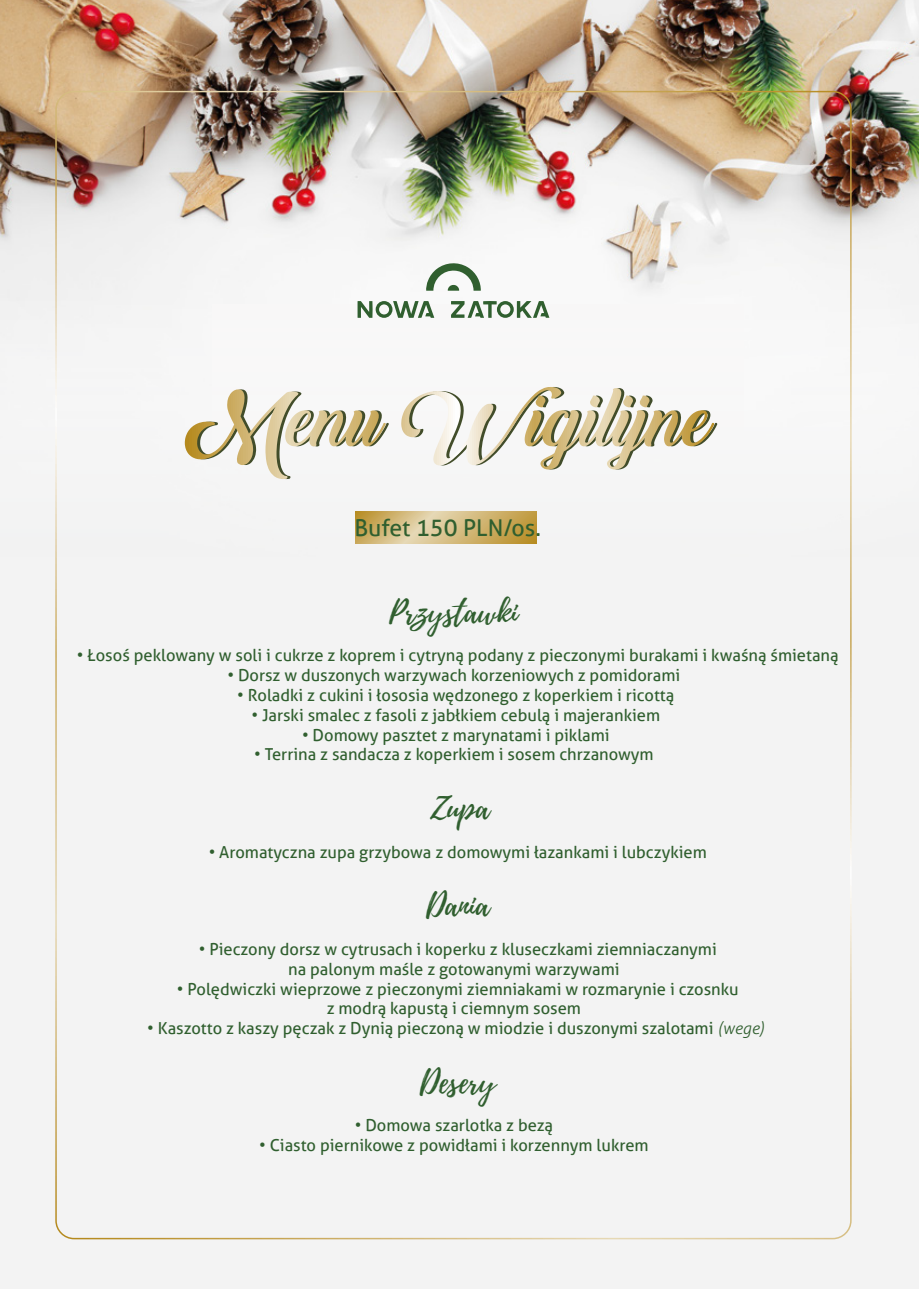
<style>
.page{position:relative;width:919px;height:1289px;background:#fff}
.page>*{position:absolute;margin:0;border:0;box-sizing:border-box;transform-origin:0 0}
.t1{font:31.5px "Playlist Script";color:#305f2f}
.t2{font:23.1px "Aller";color:#305f2f}
.t3{font:16.5px/19.8px "Aller";color:#305f2f;text-align:center}
.s1{font-weight:300;font-style:italic}
</style>
<div class="page">
<img style="left:0;top:0;width:918px;height:284px">
<div style="left:0;top:284px;width:918px;height:1004px;background:#f3f3f3"></div>
<svg style="left:188px;top:387px;width:529px;height:92px"></svg>
<svg style="left:401px;top:387px;width:149px;height:78px"></svg>
<svg style="left:357px;top:301px;width:77px;height:17px"></svg>
<svg style="left:451px;top:301px;width:98px;height:17px"></svg>
<svg style="left:425px;top:261px;width:56px;height:30px"></svg>
<svg style="left:355px;top:511px;width:181px;height:33px"></svg>
<h2 class="t2" style="left:354px;top:514px;width:188px">Bufet 150 PLN/os.</h2>
<h1 class="t1" style="left:389px;top:589px;width:130px">Przystawki</h1>
<p class="t3" style="left:77px;top:645px;width:763px">• Łosoś peklowany w soli i cukrze z koprem i cytryną podany z pieczonymi burakami i kwaśną śmietaną</p>
<p class="t3" style="left:227px;top:665px;width:454px">• Dorsz w duszonych warzywach korzeniowych z pomidorami</p>
<p class="t3" style="left:237px;top:685px;width:438px">• Roladki z cukini i łososia wędzonego z koperkiem i ricottą</p>
<p class="t3" style="left:251px;top:705px;width:410px">• Jarski smalec z fasoli z jabłkiem cebulą i majerankiem</p>
<p class="t3" style="left:302px;top:724px;width:309px">• Domowy pasztet z marynatami i piklami</p>
<p class="t3" style="left:254px;top:744px;width:401px">• Terrina z sandacza z koperkiem i sosem chrzanowym</p>
<h1 class="t1" style="left:430px;top:785px;width:61px">Zupa</h1>
<p class="t3" style="left:209px;top:841px;width:499px">• Aromatyczna zupa grzybowa z domowymi łazankami i lubczykiem</p>
<h1 class="t1" style="left:426px;top:883px;width:65px">Dania</h1>
<p class="t3" style="left:199px;top:939px;width:519px">• Pieczony dorsz w cytrusach i koperku z kluseczkami ziemniaczanymi na palonym maśle z gotowanymi warzywami</p>
<p class="t3" style="left:177px;top:978px;width:563px">• Polędwiczki wieprzowe z pieczonymi ziemniakami w rozmarynie i czosnku z modrą kapustą i ciemnym sosem</p>
<p class="t3" style="left:147px;top:1018px;width:618px">• Kaszotto z kaszy pęczak z Dynią pieczoną w miodzie i duszonymi szalotami <span class="s1">(wege)</span></p>
<h1 class="t1" style="left:420px;top:1059px;width:77px">Desery</h1>
<p class="t3" style="left:355px;top:1115px;width:200px">• Domowa szarlotka z bezą</p>
<p class="t3" style="left:259px;top:1135px;width:391px">• Ciasto piernikowe z powidłami i korzennym lukrem</p>
</div>
